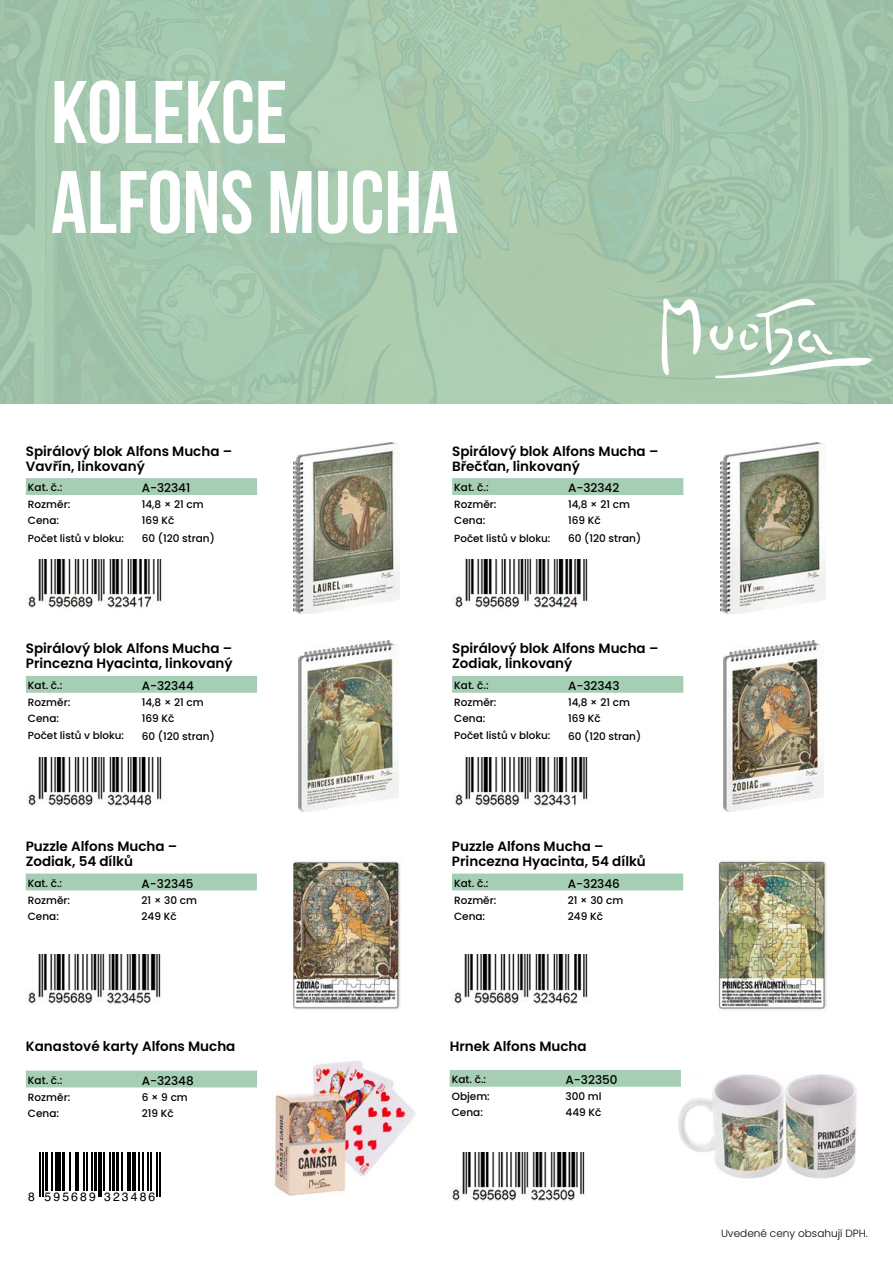
<style>
.page{position:relative;width:893px;height:1263px;background:#fff}
.page>*{position:absolute;margin:0;border:0;box-sizing:border-box;transform-origin:0 0}
.t1{font:700 88.5px/90px "Bebas Neue";color:#fff}
.t2{font:600 13.5px/15px "Poppins";color:#000}
.t3{font:12.15px "Helvetica";letter-spacing:.17em;color:#000}
.t4{font:500 12px "Poppins";color:#000}
.t5{font:500 10.5px "Poppins";color:#000}
.t6{font:300 10.5px "Poppins";color:#000}
.t7{font:500 10.35px "Poppins";color:#000}
</style>
<div class="page">
<img style="left:294px;top:442px;width:105px;height:172px">
<img style="left:26px;top:559px;width:136px;height:50px">
<div style="left:26px;top:478px;width:231px;height:17px;background:#a5ceb4"></div>
<img style="left:720px;top:442px;width:106px;height:172px">
<img style="left:452px;top:559px;width:136px;height:50px">
<div style="left:452px;top:478px;width:231px;height:17px;background:#a5ceb4"></div>
<img style="left:292px;top:857px;width:109px;height:153px">
<img style="left:298px;top:640px;width:100px;height:171px">
<img style="left:26px;top:955px;width:135px;height:49px">
<img style="left:26px;top:757px;width:136px;height:49px">
<div style="left:26px;top:873px;width:231px;height:17px;background:#a5ceb4"></div>
<div style="left:26px;top:676px;width:231px;height:17px;background:#a5ceb4"></div>
<img style="left:723px;top:640px;width:100px;height:171px">
<img style="left:452px;top:955px;width:136px;height:49px">
<img style="left:452px;top:757px;width:136px;height:49px">
<div style="left:452px;top:873px;width:231px;height:17px;background:#a5ceb4"></div>
<div style="left:452px;top:676px;width:231px;height:17px;background:#a5ceb4"></div>
<img style="left:718px;top:857px;width:109px;height:153px">
<div style="left:0;top:0;width:893px;height:404px;background:#a5c8ac"></div>
<svg style="left:662px;top:297px;width:39px;height:79px"></svg>
<svg style="left:709px;top:298px;width:167px;height:81px"></svg>
<div style="left:49px;top:76px;width:421px;height:170px;background:#a5ceb4"></div>
<hr style="left:40px;top:1152px;width:1px;height:45px;background:#000">
<hr style="left:42px;top:1152px;width:2px;height:45px;background:#000">
<hr style="left:45px;top:1152px;width:2px;height:38px;background:#000">
<hr style="left:51px;top:1152px;width:1px;height:38px;background:#000">
<hr style="left:55px;top:1152px;width:1px;height:38px;background:#000">
<hr style="left:58px;top:1152px;width:3px;height:38px;background:#000">
<hr style="left:63px;top:1152px;width:2px;height:38px;background:#000">
<hr style="left:69px;top:1152px;width:1px;height:38px;background:#000">
<hr style="left:75px;top:1152px;width:2px;height:38px;background:#000">
<hr style="left:78px;top:1152px;width:1px;height:38px;background:#000">
<hr style="left:83px;top:1152px;width:1px;height:38px;background:#000">
<hr style="left:87px;top:1152px;width:1px;height:38px;background:#000">
<hr style="left:92px;top:1152px;width:1px;height:38px;background:#000">
<hr style="left:94px;top:1152px;width:3px;height:38px;background:#000">
<hr style="left:98px;top:1152px;width:1px;height:45px;background:#000">
<hr style="left:101px;top:1152px;width:1px;height:45px;background:#000">
<hr style="left:103px;top:1152px;width:1px;height:38px;background:#000">
<hr style="left:109px;top:1152px;width:2px;height:38px;background:#000">
<hr style="left:112px;top:1152px;width:3px;height:38px;background:#000">
<hr style="left:116px;top:1152px;width:2px;height:38px;background:#000">
<hr style="left:121px;top:1152px;width:1px;height:38px;background:#000">
<hr style="left:127px;top:1152px;width:1px;height:38px;background:#000">
<hr style="left:130px;top:1152px;width:1px;height:38px;background:#000">
<hr style="left:132px;top:1152px;width:4px;height:38px;background:#000">
<hr style="left:139px;top:1152px;width:1px;height:38px;background:#000">
<hr style="left:142px;top:1152px;width:2px;height:38px;background:#000">
<hr style="left:147px;top:1152px;width:2px;height:38px;background:#000">
<hr style="left:150px;top:1152px;width:1px;height:38px;background:#000">
<hr style="left:156px;top:1152px;width:2px;height:45px;background:#000">
<hr style="left:159px;top:1152px;width:1px;height:45px;background:#000">
<div style="left:26px;top:1070px;width:231px;height:17px;background:#a5ceb4"></div>
<img style="left:274px;top:1061px;width:142px;height:135px">
<img style="left:678px;top:1074px;width:179px;height:105px">
<img style="left:450px;top:1152px;width:135px;height:50px">
<div style="left:450px;top:1070px;width:231px;height:17px;background:#a5ceb4"></div>
<h1 class="t1" style="left:51px;top:66px;width:409px">KOLEKCE<br>ALFONS MUCHA</h1>
<p class="t2" style="left:26px;top:443px;width:208px">Spirálový blok Alfons Mucha –<br>Vavřín, linkovaný</p>
<p class="t5" style="left:28px;top:482px;width:36px">Kat. č.:</p>
<p class="t4" style="left:142px;top:481px;width:50px">A-32341</p>
<p class="t5" style="left:28px;top:498px;width:44px">Rozměr:</p>
<p class="t5" style="left:142px;top:498px;width:64px">14,8 × 21 cm</p>
<p class="t5" style="left:28px;top:515px;width:33px">Cena:</p>
<p class="t5" style="left:142px;top:515px;width:34px">169 Kč</p>
<p class="t7" style="left:28px;top:532px;width:98px">Počet listů v bloku:</p>
<p class="t5" style="left:142px;top:532px;width:75px">60 (120 stran)</p>
<p class="t2" style="left:26px;top:641px;width:208px">Spirálový blok Alfons Mucha –<br>Princezna Hyacinta, linkovaný</p>
<p class="t5" style="left:28px;top:679px;width:36px">Kat. č.:</p>
<p class="t4" style="left:142px;top:679px;width:54px">A-32344</p>
<p class="t5" style="left:28px;top:696px;width:44px">Rozměr:</p>
<p class="t5" style="left:142px;top:696px;width:64px">14,8 × 21 cm</p>
<p class="t5" style="left:28px;top:712px;width:33px">Cena:</p>
<p class="t5" style="left:142px;top:712px;width:34px">169 Kč</p>
<p class="t7" style="left:28px;top:730px;width:98px">Počet listů v bloku:</p>
<p class="t5" style="left:142px;top:730px;width:75px">60 (120 stran)</p>
<p class="t2" style="left:26px;top:839px;width:153px">Puzzle Alfons Mucha –<br>Zodiak, 54 dílků</p>
<p class="t5" style="left:28px;top:877px;width:36px">Kat. č.:</p>
<p class="t4" style="left:142px;top:876px;width:53px">A-32345</p>
<p class="t5" style="left:28px;top:894px;width:44px">Rozměr:</p>
<p class="t5" style="left:142px;top:894px;width:57px">21 × 30 cm</p>
<p class="t5" style="left:28px;top:910px;width:33px">Cena:</p>
<p class="t5" style="left:142px;top:910px;width:37px">249 Kč</p>
<p class="t2" style="left:26px;top:1039px;width:211px">Kanastové karty Alfons Mucha</p>
<p class="t5" style="left:28px;top:1074px;width:36px">Kat. č.:</p>
<p class="t4" style="left:142px;top:1073px;width:53px">A-32348</p>
<p class="t5" style="left:28px;top:1091px;width:44px">Rozměr:</p>
<p class="t5" style="left:142px;top:1091px;width:48px">6 × 9 cm</p>
<p class="t5" style="left:28px;top:1107px;width:33px">Cena:</p>
<p class="t5" style="left:142px;top:1107px;width:34px">219 Kč</p>
<p class="t3" style="left:28px;top:1187px;width:129px">8 595689 323486</p>
<p class="t2" style="left:452px;top:443px;width:208px">Spirálový blok Alfons Mucha –<br>Břečťan, linkovaný</p>
<p class="t5" style="left:454px;top:482px;width:36px">Kat. č.:</p>
<p class="t4" style="left:568px;top:481px;width:53px">A-32342</p>
<p class="t5" style="left:454px;top:498px;width:44px">Rozměr:</p>
<p class="t5" style="left:568px;top:498px;width:64px">14,8 × 21 cm</p>
<p class="t5" style="left:454px;top:515px;width:33px">Cena:</p>
<p class="t5" style="left:568px;top:515px;width:34px">169 Kč</p>
<p class="t7" style="left:454px;top:532px;width:98px">Počet listů v bloku:</p>
<p class="t5" style="left:568px;top:532px;width:75px">60 (120 stran)</p>
<p class="t2" style="left:452px;top:641px;width:208px">Spirálový blok Alfons Mucha –<br>Zodiak, linkovaný</p>
<p class="t5" style="left:454px;top:679px;width:36px">Kat. č.:</p>
<p class="t4" style="left:568px;top:679px;width:53px">A-32343</p>
<p class="t5" style="left:454px;top:696px;width:44px">Rozměr:</p>
<p class="t5" style="left:568px;top:696px;width:64px">14,8 × 21 cm</p>
<p class="t5" style="left:454px;top:712px;width:33px">Cena:</p>
<p class="t5" style="left:568px;top:712px;width:34px">169 Kč</p>
<p class="t7" style="left:454px;top:730px;width:98px">Počet listů v bloku:</p>
<p class="t5" style="left:568px;top:730px;width:75px">60 (120 stran)</p>
<p class="t2" style="left:452px;top:839px;width:195px">Puzzle Alfons Mucha –<br>Princezna Hyacinta, 54 dílků</p>
<p class="t5" style="left:454px;top:877px;width:36px">Kat. č.:</p>
<p class="t4" style="left:568px;top:876px;width:54px">A-32346</p>
<p class="t5" style="left:454px;top:894px;width:44px">Rozměr:</p>
<p class="t5" style="left:568px;top:894px;width:57px">21 × 30 cm</p>
<p class="t5" style="left:454px;top:910px;width:33px">Cena:</p>
<p class="t5" style="left:568px;top:910px;width:37px">249 Kč</p>
<p class="t2" style="left:450px;top:1039px;width:138px">Hrnek Alfons Mucha</p>
<p class="t5" style="left:452px;top:1073px;width:36px">Kat. č.:</p>
<p class="t4" style="left:566px;top:1073px;width:53px">A-32350</p>
<p class="t5" style="left:452px;top:1090px;width:40px">Objem:</p>
<p class="t5" style="left:566px;top:1090px;width:38px">300 ml</p>
<p class="t5" style="left:452px;top:1106px;width:33px">Cena:</p>
<p class="t5" style="left:566px;top:1106px;width:37px">449 Kč</p>
<p class="t6" style="left:721px;top:1228px;width:148px">Uvedené ceny obsahují DPH.</p>
</div>
